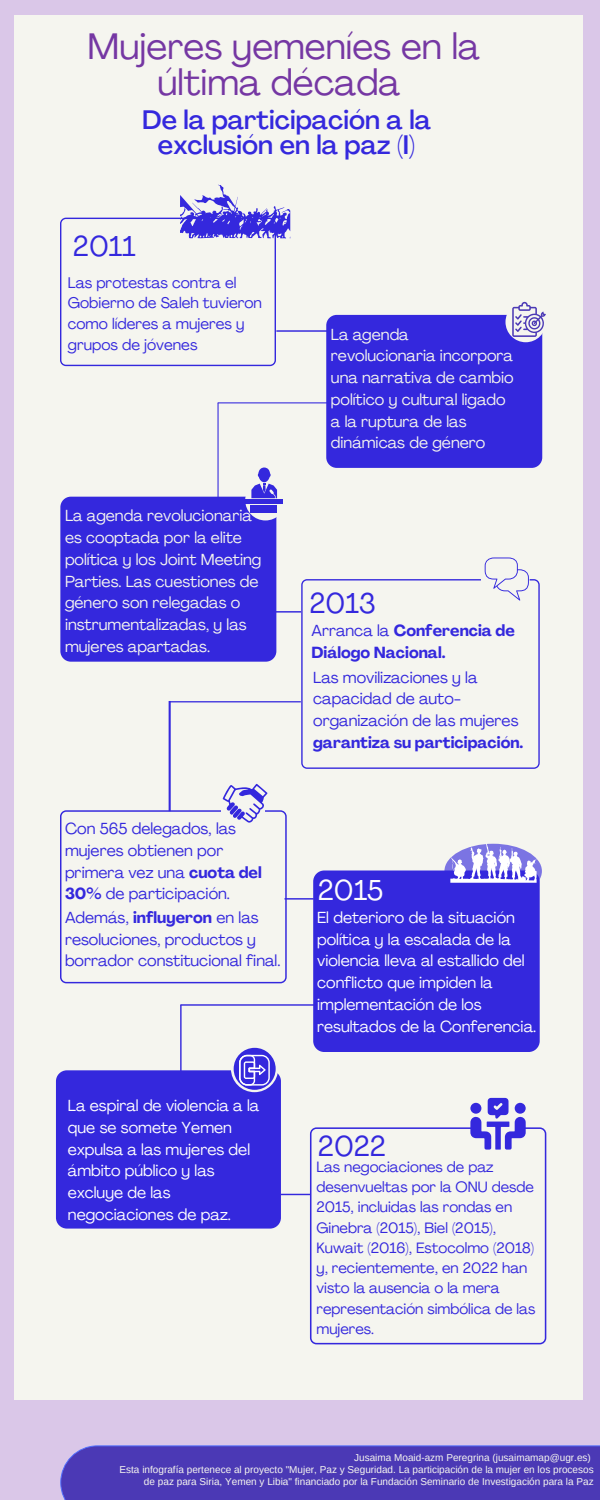
<style>
.page{position:relative;width:600px;height:1500px;background:#dac7e8}
.page>*{position:absolute;margin:0;border:0;box-sizing:border-box;transform-origin:0 0}
.t1{font:36.4px/35.2px "Agrandir";color:#7537a3;text-align:center}
.t2{font:28.4px "Agrandir";color:#3428dd}
.t3{font:28.4px "Agrandir";color:#fdfdfd}
.t4{font:500 26.4px/25.5px "Agrandir";color:#3428dd;text-align:center}
.t5{font:15.8px/21.8px "Agrandir";color:#f5f5ef}
.t6{font:15.8px/21.8px "Agrandir";color:#fff}
.t7{font:15.8px/21.8px "Agrandir";color:#3428dd}
.t8{font:700 15.8px/21.8px "Agrandir";color:#3428dd}
.t9{font:15.2px/20.8px "Agrandir";color:#3428dd}
.t10{font:14.8px/20.3px "Agrandir";color:#3428dd}
.t11{font:10px/12.8px "Arimo";color:#f5f5ef;text-align:right}
.s1{font-weight:700}
.s2{font-weight:400}
</style>
<div class="page">
<div style="left:14px;top:15px;width:569px;height:1384px;background:#f5f5ef"></div>
<div style="left:326px;top:315px;width:216px;height:153px;background:#3428dd;border-radius:10px"></div>
<div style="left:60px;top:497px;width:216px;height:165px;background:#3428dd;border-radius:10px"></div>
<div style="left:245px;top:480px;width:41px;height:40px;background:#f5f5ef;border-radius:50%"></div>
<svg style="left:301px;top:579px;width:239px;height:190px"></svg>
<div style="left:454px;top:583px;width:32px;height:23px;background:#f5f5ef"></div>
<svg style="left:310px;top:1127px;width:236px;height:217px"></svg>
<svg style="left:60px;top:810px;width:227px;height:173px"></svg>
<div style="left:56px;top:1070px;width:225px;height:159px;background:#3428dd;border-radius:11px"></div>
<svg style="left:231px;top:1045px;width:47px;height:47px"></svg>
<svg style="left:234px;top:1048px;width:42px;height:42px"></svg>
<div style="left:313px;top:871px;width:227px;height:181px;background:#3428dd;border-radius:11px"></div>
<svg style="left:276px;top:611px;width:25px;height:2px"></svg>
<svg style="left:285px;top:898px;width:29px;height:2px"></svg>
<svg style="left:281px;top:1194px;width:29px;height:1px"></svg>
<svg style="left:60px;top:185px;width:290px;height:181px"></svg>
<div style="left:505px;top:302px;width:41px;height:40px;background:#f5f5ef;border-radius:50%"></div>
<svg style="left:512px;top:302px;width:34px;height:35px"></svg>
<div style="left:444px;top:844px;width:98px;height:54px;background:#3428dd;border-radius:50%"></div>
<svg style="left:450px;top:844px;width:87px;height:39px"></svg>
<svg style="left:180px;top:1004px;width:143px;height:82px"></svg>
<svg style="left:470px;top:1098px;width:56px;height:52px"></svg>
<div style="left:515px;top:1103px;width:11px;height:11px;background:#3428dd;border-radius:50%"></div>
<div style="left:470px;top:1103px;width:11px;height:11px;background:#3428dd;border-radius:50%"></div>
<div style="left:60px;top:1445px;width:540px;height:55px;background:#4b39b5"></div>
<svg style="left:218px;top:402px;width:110px;height:111px"></svg>
<svg style="left:169px;top:701px;width:132px;height:122px"></svg>
<div style="left:481px;top:555px;width:49px;height:48px;background:#f5f5ef;border-radius:50%"></div>
<svg style="left:485px;top:557px;width:44px;height:44px"></svg>
<h1 class="t1" style="left:88px;top:33px;width:394px">Mujeres yemeníes en la última década</h1>
<h3 class="t4" style="left:142px;top:110px;width:290px">De la participación a la exclusión en la paz (I)</h3>
<h2 class="t2" style="left:73px;top:235px;width:64px">2011</h2>
<p class="t9" style="left:68px;top:273px;width:196px">Las protestas contra el<br>Gobierno de Saleh tuvieron como líderes a mujeres y grupos de jóvenes</p>
<p class="t5" style="left:65px;top:507px;width:198px">La agenda revolucionaria es cooptada por la elite política y los Joint Meeting<br>Parties. Las cuestiones de género son relegadas o instrumentalizadas, y las mujeres apartadas.</p>
<p class="t7" style="left:65px;top:819px;width:198px">Con 565 delegados, las mujeres obtienen por primera vez una <span class="s1">cuota del<br>30%</span> de participación.</p>
<p class="t7" style="left:65px;top:908px;width:217px">Además, <span class="s1">influyeron</span> en las resoluciones, productos y borrador constitucional final.</p>
<p class="t6" style="left:68px;top:1096px;width:193px">La espiral de violencia a la que se somete Yemen expulsa a las mujeres del ámbito público y las excluye de las negociaciones de paz.</p>
<p class="t5" style="left:331px;top:325px;width:184px">La agenda revolucionaria incorpora una narrativa de cambio político y cultural ligado a la ruptura de las dinámicas de género</p>
<h2 class="t2" style="left:309px;top:591px;width:68px">2013</h2>
<p class="t8" style="left:311px;top:621px;width:205px"><span class="s2">Arranca la</span> Conferencia de<br>Diálogo Nacional.</p>
<p class="t7" style="left:313px;top:668px;width:207px">Las movilizaciones y la capacidad de auto&shy;organización de las mujeres</p>
<p class="t8" style="left:313px;top:733px;width:212px">garantiza su participación.</p>
<h2 class="t3" style="left:318px;top:878px;width:67px">2015</h2>
<p class="t6" style="left:317px;top:908px;width:221px">El deterioro de la situación política y la escalada de la violencia lleva al estallido del conflicto que impiden la implementación de los resultados de la Conferencia.</p>
<h2 class="t2" style="left:318px;top:1135px;width:70px">2022</h2>
<p class="t10" style="left:317px;top:1158px;width:220px">Las negociaciones de paz desenvueltas por la ONU desde<br>2015, incluidas las rondas en<br>Ginebra (2015), Biel (2015),<br>Kuwait (2016), Estocolmo (2018) y, recientemente, en 2022 han visto la ausencia o la mera representación simbólica de las mujeres.</p>
<p class="t11" style="left:354px;top:1451px;width:238px">Jusaima Moaid-azm Peregrina (jusaimamap@ugr.es)</p>
<p class="t11" style="left:120px;top:1463px;width:476px">Esta infografía pertenece al proyecto "Mujer, Paz y Seguridad. La participación de la mujer en los procesos de paz para Siria, Yemen y Libia" financiado por la Fundación Seminario de Investigación para la Paz</p>
</div>
